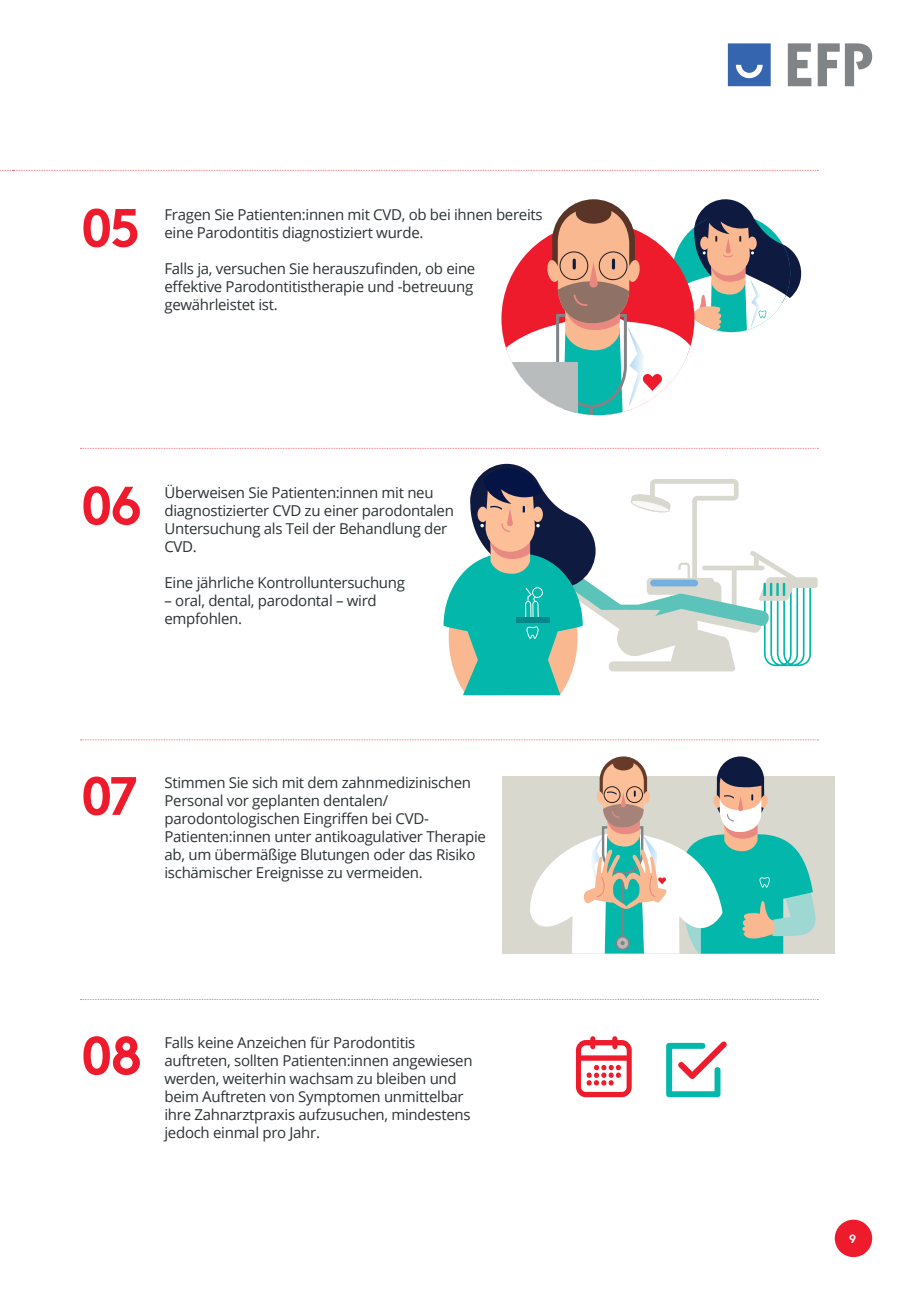
<style>
.page{position:relative;width:919px;height:1289px;background:#fff}
.page>*{position:absolute;margin:0;border:0;box-sizing:border-box;transform-origin:0 0}
.t1{font:700 54px "Brown";letter-spacing:-.055em;color:#ee1b2d}
.t2{font:15px/18px "Open Sans";letter-spacing:-.02em;color:#2c3235}
.t3{font:700 12px "Brown";color:#fff}
</style>
<div class="page">
<svg style="left:727px;top:43px;width:43px;height:43px;background:#4f78b9"></svg>
<svg style="left:787px;top:43px;width:24px;height:43px"></svg>
<svg style="left:817px;top:43px;width:55px;height:43px"></svg>
<div style="left:834px;top:1219px;width:38px;height:37px;background:#ee1b2d;border-radius:50%"></div>
<svg style="left:0;top:170px;width:818px;height:1px"></svg>
<svg style="left:80px;top:448px;width:738px;height:1px"></svg>
<svg style="left:80px;top:739px;width:738px;height:1px"></svg>
<svg style="left:80px;top:999px;width:738px;height:1px"></svg>
<svg style="left:576px;top:1036px;width:55px;height:61px"></svg>
<svg style="left:666px;top:1041px;width:61px;height:56px"></svg>
<div style="left:502px;top:776px;width:332px;height:177px;background:#d8d8cf"></div>
<svg style="left:530px;top:756px;width:286px;height:197px"></svg>
<svg style="left:501px;top:199px;width:300px;height:216px"></svg>
<svg style="left:443px;top:464px;width:374px;height:231px"></svg>
<p class="t1" style="left:80px;top:184px;width:61px">05</p>
<p class="t2" style="left:164px;top:205px;width:379px">Fragen Sie Patienten:innen mit CVD, ob bei ihnen bereits eine Parodontitis diagnostiziert wurde.</p>
<p class="t2" style="left:164px;top:259px;width:312px">Falls ja, versuchen Sie herauszufinden, ob eine</p>
<p class="t2" style="left:164px;top:277px;width:310px">effektive Parodontitistherapie und -betreuung gewährleistet ist.</p>
<p class="t1" style="left:80px;top:462px;width:63px">06</p>
<p class="t2" style="left:164px;top:483px;width:270px">Überweisen Sie Patienten:innen mit neu</p>
<p class="t2" style="left:164px;top:501px;width:291px">diagnostizierter CVD zu einer parodontalen</p>
<p class="t2" style="left:164px;top:519px;width:284px">Untersuchung als Teil der Behandlung der</p>
<p class="t2" style="left:164px;top:537px;width:34px">CVD.</p>
<p class="t2" style="left:164px;top:573px;width:242px">Eine jährliche Kontrolluntersuchung</p>
<p class="t2" style="left:164px;top:591px;width:214px">– oral, dental, parodontal – wird</p>
<p class="t2" style="left:164px;top:609px;width:79px">empfohlen.</p>
<p class="t1" style="left:80px;top:752px;width:59px">07</p>
<p class="t2" style="left:164px;top:773px;width:323px">Stimmen Sie sich mit dem zahnmedizinischen Personal vor geplanten dentalen/ parodontologischen Eingriffen bei CVD-Patienten:innen unter antikoagulativer Therapie ab, um übermäßige Blutungen oder das Risiko ischämischer Ereignisse zu vermeiden.</p>
<p class="t1" style="left:80px;top:1011px;width:64px">08</p>
<p class="t2" style="left:164px;top:1032px;width:309px">Falls keine Anzeichen für Parodontitis auftreten, sollten Patienten:innen angewiesen werden, weiterhin wachsam zu bleiben und beim Auftreten von Symptomen unmittelbar ihre Zahnarztpraxis aufzusuchen, mindestens jedoch einmal pro Jahr.</p>
<p class="t3" style="left:849px;top:1228px;width:9px">9</p>
</div>
